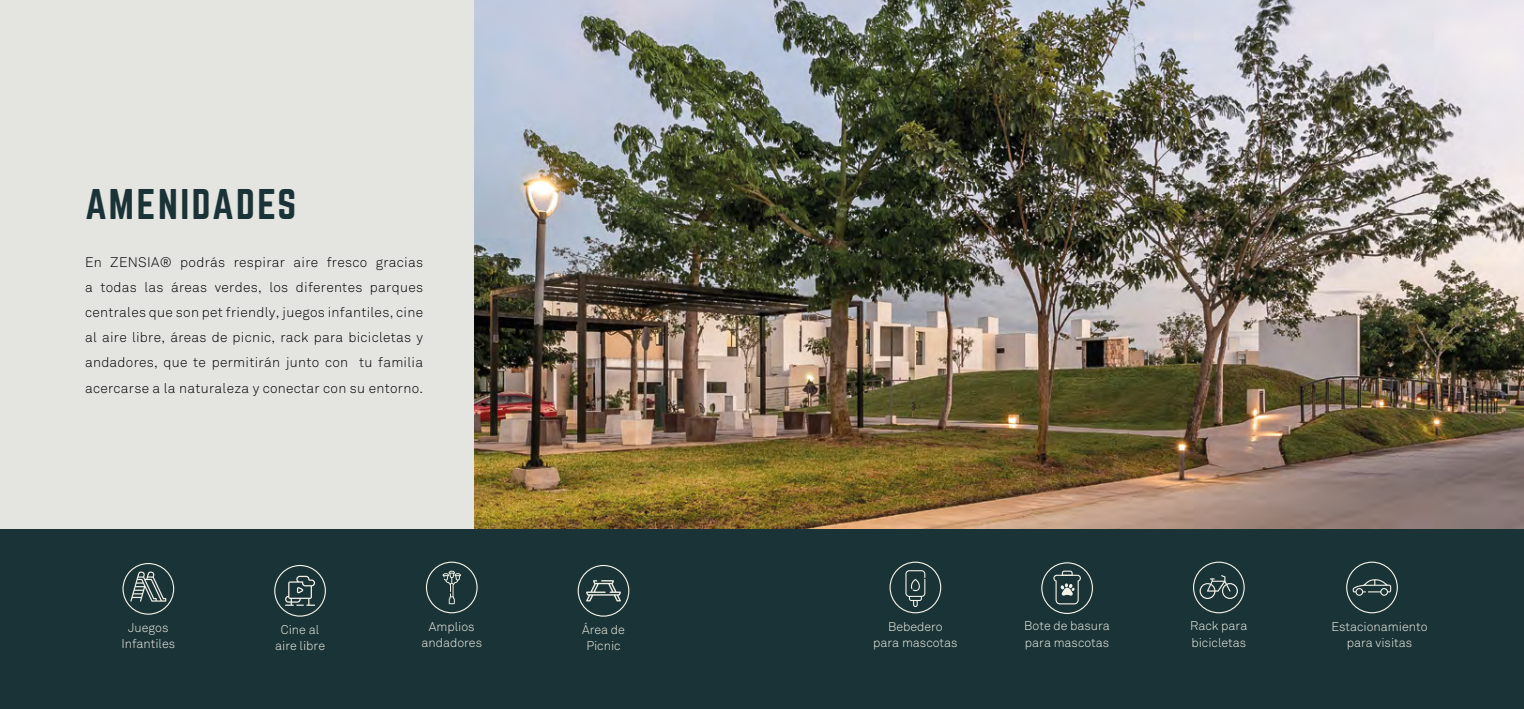
<style>
.page{position:relative;width:1524px;height:709px;background:#e4e4e1}
.page>*{position:absolute;margin:0;border:0;box-sizing:border-box;transform-origin:0 0}
.t1{font:37.5px "Norwester";letter-spacing:.07em;color:#1a3336}
.t2{font:300 13.75px/25px "Akkurat";letter-spacing:.02em;color:#000;text-align:justify}
.t3{font:300 12.5px/16.2px "Akkurat";color:#f2f2e8;text-align:center}
</style>
<div class="page">
<img style="left:475px;top:0;width:1049px;height:528px">
<svg style="left:1431px;top:218px;width:6px;height:6px"></svg>
<svg style="left:1431px;top:205px;width:6px;height:5px"></svg>
<div style="left:0;top:528px;width:1524px;height:180px;background:#1a3336"></div>
<svg style="left:274px;top:565px;width:52px;height:51px"></svg>
<svg style="left:426px;top:561px;width:52px;height:52px"></svg>
<svg style="left:578px;top:565px;width:51px;height:51px"></svg>
<svg style="left:122px;top:563px;width:52px;height:51px"></svg>
<svg style="left:889px;top:561px;width:52px;height:52px"></svg>
<svg style="left:1041px;top:562px;width:52px;height:52px"></svg>
<svg style="left:1193px;top:561px;width:51px;height:52px"></svg>
<svg style="left:1346px;top:561px;width:52px;height:52px"></svg>
<h1 class="t1" style="left:85px;top:187px;width:213px">AMENIDADES</h1>
<p class="t2" style="left:85px;top:250px;width:340px">En ZENSIA® podrás respirar aire fresco gracias a todas las áreas verdes, los diferentes parques centrales que son pet friendly, juegos infantiles, cine al aire libre, áreas de picnic, rack para bicicletas y andadores, que te permitirán junto con tu familia acercarse a la naturaleza y conectar con su entorno.</p>
<p class="t3" style="left:121px;top:620px;width:55px">Juegos<br>Infantiles</p>
<p class="t3" style="left:873px;top:618px;width:86px">Bebedero<br>para mascotas</p>
<p class="t3" style="left:1024px;top:618px;width:87px;text-align:left">Bote de basura para mascotas</p>
<p class="t3" style="left:1190px;top:618px;width:59px;text-align:left">Rack para bicicletas</p>
<p class="t3" style="left:1331px;top:618px;width:98px">Estacionamiento para visitas</p>
<p class="t3" style="left:275px;top:622px;width:51px">Cine al aire libre</p>
<p class="t3" style="left:421px;top:618px;width:62px">Amplios andadores</p>
<p class="t3" style="left:582px;top:622px;width:44px">Área de<br>Picnic</p>
</div>
